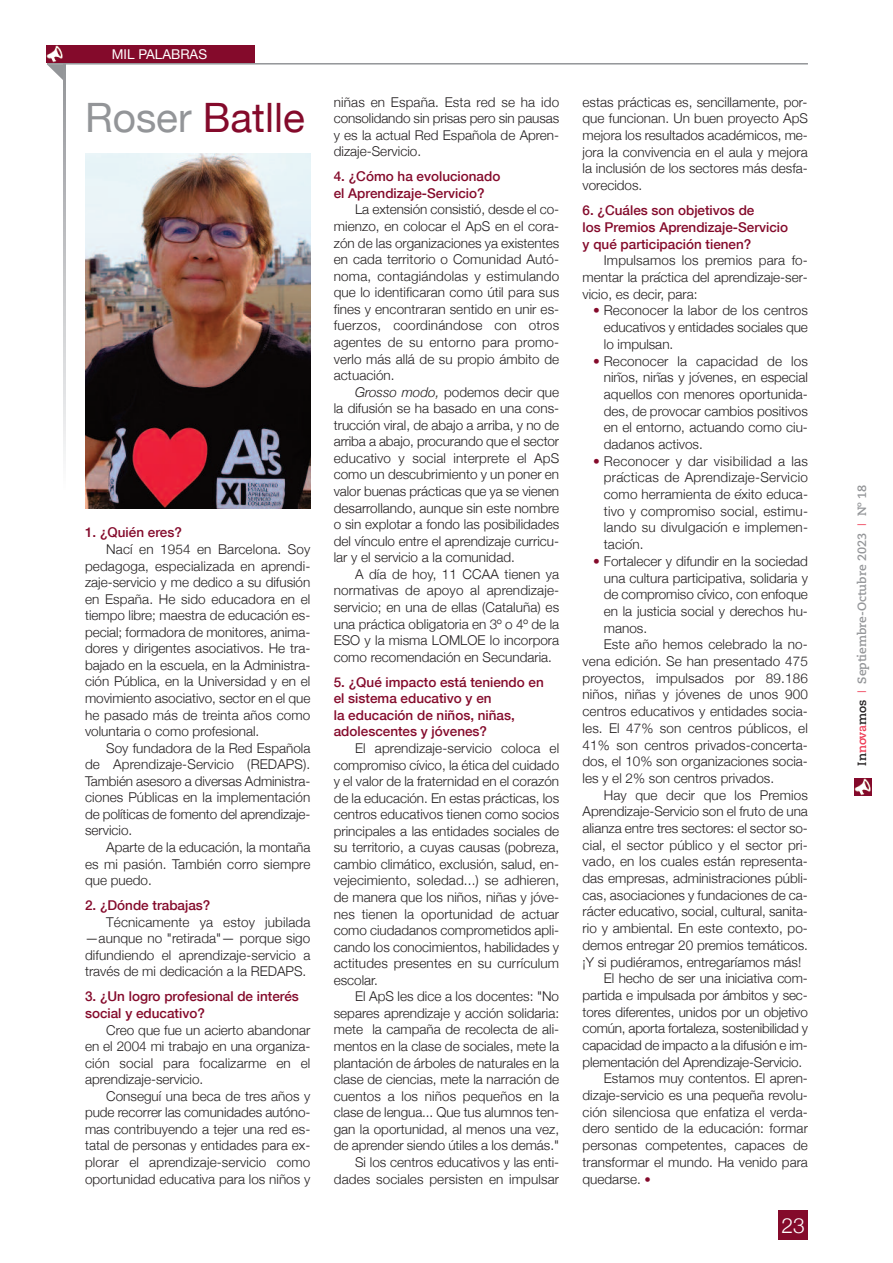
<style>
.page{position:relative;width:893px;height:1263px;background:#fff}
.page>*{position:absolute;margin:0;border:0;box-sizing:border-box;transform-origin:0 0}
.t1{font:40.5px "Helvetica Neue";color:#840a2b}
.t2{font:300 21px "Helvetica Neue";color:#fff}
.t3{font:300 13.5px/16.5px "Helvetica Neue";color:#231f20;text-align:justify}
.t4{font:500 13.5px/16.5px "Helvetica Neue";color:#840a2b}
.t5{font:13.5px "Helvetica Neue";color:#fff}
.t6{font:700 12px "Caecilia LT Std";color:#939598}
.s1{color:#939598}
.s2{font-style:italic}
.s3{color:#840a2b}
.s4{font-size:12.75px;color:#840a2b}
.s5{color:#231f20}
.s6{color:#ee3d56}
.s7{font-family:"Helvetica Neue";font-weight:300;color:#ee3d56}
</style>
<div class="page">
<div style="left:778px;top:1210px;width:30px;height:29px;background:#840a2b"></div>
<img style="left:855px;top:778px;width:17px;height:17px">
<img style="left:47px;top:46px;width:17px;height:17px">
<div style="left:64px;top:46px;width:191px;height:17px;background:#840a2b"></div>
<hr style="left:47px;top:63px;width:761px;height:2px;background:#939598">
<svg style="left:47px;top:64px;width:17px;height:17px"></svg>
<svg style="left:64px;top:65px;width:1px;height:392px"></svg>
<img style="left:85px;top:153px;width:225px;height:356px">
<p class="t5" style="left:112px;top:47px;width:97px">MIL PALABRAS</p>
<h1 class="t1" style="left:85px;top:94px;width:221px"><span class="s1">Roser</span> Batlle</h1>
<p class="t4" style="left:85px;top:524px;width:98px">1. ¿Quién eres?</p>
<p class="t3" style="left:85px;top:541px;width:227px;text-indent:21px">Nací en 1954 en Barcelona. Soy pedagoga, especializada en aprendi&shy;zaje-servicio y me dedico a su difusión en España. He sido educadora en el tiempo libre; maestra de educación es&shy;pecial; formadora de monitores, anima&shy;dores y dirigentes asociativos. He tra&shy;bajado en la escuela, en la Administra&shy;ción Pública, en la Universidad y en el movimiento asociativo, sector en el que he pasado más de treinta años como voluntaria o como profesional.</p>
<p class="t3" style="left:85px;top:739px;width:227px;text-indent:21px">Soy fundadora de la Red Española de Aprendizaje-Servicio (REDAPS).<br>También asesoro a diversas Administra&shy;ciones Públicas en la implementación de políticas de fomento del aprendizaje&shy;servicio.</p>
<p class="t3" style="left:85px;top:839px;width:227px;text-indent:21px">Aparte de la educación, la montaña es mi pasión. También corro siempre que puedo.</p>
<p class="t4" style="left:85px;top:897px;width:127px">2. ¿Dónde trabajas?</p>
<p class="t3" style="left:85px;top:913px;width:227px;text-indent:21px">Técnicamente ya estoy jubilada —aunque no "retirada"— porque sigo difundiendo el aprendizaje-servicio a través de mi dedicación a la REDAPS.</p>
<p class="t4" style="left:85px;top:988px;width:215px">3. ¿Un logro profesional de interés social y educativo?</p>
<p class="t3" style="left:85px;top:1021px;width:227px;text-indent:21px">Creo que fue un acierto abandonar en el 2004 mi trabajo en una organiza&shy;ción social para focalizarme en el aprendizaje-servicio.</p>
<p class="t3" style="left:85px;top:1087px;width:227px;text-indent:21px">Conseguí una beca de tres años y pude recorrer las comunidades autóno&shy;mas contribuyendo a tejer una red es&shy;tatal de personas y entidades para ex&shy;plorar el aprendizaje-servicio como oportunidad educativa para los niños y</p>
<p class="t3" style="left:334px;top:93px;width:227px">niñas en España. Esta red se ha ido consolidando sin prisas pero sin pausas y es la actual Red Española de Apren&shy;dizaje-Servicio.</p>
<p class="t4" style="left:334px;top:168px;width:168px">4. ¿Cómo ha evolucionado el Aprendizaje-Servicio?</p>
<p class="t3" style="left:334px;top:201px;width:227px;text-indent:21px">La extensión consistió, desde el co&shy;mienzo, en colocar el ApS en el cora&shy;zón de las organizaciones ya existentes en cada territorio o Comunidad Autó&shy;noma, contagiándolas y estimulando que lo identificaran como útil para sus fines y encontraran sentido en unir es&shy;fuerzos, coordinándose con otros agentes de su entorno para promo&shy;verlo más allá de su propio ámbito de actuación.</p>
<p class="t3" style="left:334px;top:383px;width:227px;text-indent:21px"><span class="s2">Grosso modo,</span> podemos decir que la difusión se ha basado en una cons&shy;trucción viral, de abajo a arriba, y no de arriba a abajo, procurando que el sector educativo y social interprete el ApS como un descubrimiento y un poner en valor buenas prácticas que ya se vienen desarrollando, aunque sin este nombre o sin explotar a fondo las posibilidades del vínculo entre el aprendizaje curricu&shy;lar y el servicio a la comunidad.</p>
<p class="t3" style="left:334px;top:565px;width:227px;text-indent:21px">A día de hoy, 11 CCAA tienen ya normativas de apoyo al aprendizaje&shy;servicio; en una de ellas (Cataluña) es una práctica obligatoria en 3º o 4º de la ESO y la misma LOMLOE lo incorpora como recomendación en Secundaria.</p>
<p class="t4" style="left:334px;top:673px;width:212px">5. ¿Qué impacto está teniendo en el sistema educativo y en<br>la educación de niños, niñas, adolescentes y jóvenes?</p>
<p class="t3" style="left:334px;top:740px;width:227px;text-indent:21px">El aprendizaje-servicio coloca el compromiso cívico, la ética del cuidado y el valor de la fraternidad en el corazón de la educación. En estas prácticas, los centros educativos tienen como socios principales a las entidades sociales de su territorio, a cuyas causas (pobreza, cambio climático, exclusión, salud, en&shy;vejecimiento, soledad...) se adhieren, de manera que los niños, niñas y jóve&shy;nes tienen la oportunidad de actuar como ciudadanos comprometidos apli&shy;cando los conocimientos, habilidades y actitudes presentes en su currículum escolar.</p>
<p class="t3" style="left:334px;top:988px;width:227px;text-align:right">El ApS les dice a los docentes: "No separes aprendizaje y acción solidaria: mete la campaña de recolecta de ali&shy;mentos en la clase de sociales, mete la plantación de árboles de naturales en la clase de ciencias, mete la narración de cuentos a los niños pequeños en la clase de lengua... Que tus alumnos ten&shy;gan la oportunidad, al menos una vez, de aprender siendo útiles a los demás." Si los centros educativos y las enti&shy;dades sociales persisten en impulsar</p>
<p class="t3" style="left:583px;top:93px;width:227px">estas prácticas es, sencillamente, por&shy;que funcionan. Un buen proyecto ApS mejora los resultados académicos, me&shy;jora la convivencia en el aula y mejora la inclusión de los sectores más desfa&shy;vorecidos.</p>
<p class="t4" style="left:583px;top:202px;width:207px">6. ¿Cuáles son objetivos de<br>los Premios Aprendizaje-Servicio y qué participación tienen?</p>
<p class="t3" style="left:583px;top:252px;width:227px;text-indent:21px">Impulsamos los premios para fo&shy;mentar la práctica del aprendizaje-ser&shy;vicio, es decir, para:</p>
<p class="t3" style="left:604px;top:302px;width:206px;text-indent:-11px"><span class="s3">•</span> Reconocer la labor de los centros educativos y entidades sociales que lo impulsan.</p>
<p class="t3" style="left:604px;top:352px;width:206px;text-indent:-11px"><span class="s3">•</span> Reconocer la capacidad de los niños, niñas y jóvenes, en especial aquellos con menores oportunida&shy;des, de provocar cambios positivos en el entorno, actuando como ciu&shy;dadanos activos.</p>
<p class="t3" style="left:604px;top:452px;width:206px;text-indent:-11px"><span class="s3">•</span> Reconocer y dar visibilidad a las prácticas de Aprendizaje-Servicio como herramienta de éxito educa&shy;tivo y compromiso social, estimu&shy;lando su divulgación e implemen&shy;tación.</p>
<p class="t3" style="left:593px;top:552px;width:216px"><span class="s3">•</span> Fortalecer y difundir en la sociedad</p>
<p class="t3" style="left:604px;top:569px;width:206px">una cultura participativa, solidaria y</p>
<p class="t3" style="left:604px;top:586px;width:206px">de compromiso civ́ ico, con enfoque</p>
<p class="t3" style="left:604px;top:603px;width:206px">en la justicia social y derechos hu-</p>
<p class="t3" style="left:604px;top:619px;width:45px">manos.</p>
<p class="t3" style="left:604px;top:636px;width:206px">Este año hemos celebrado la no-</p>
<p class="t3" style="left:583px;top:653px;width:227px">vena edición. Se han presentado 475</p>
<p class="t3" style="left:583px;top:669px;width:227px">proyectos, impulsados por 89.186</p>
<p class="t3" style="left:583px;top:686px;width:227px">niños, niñas y jóvenes de unos 900</p>
<p class="t3" style="left:583px;top:703px;width:227px">centros educativos y entidades socia-</p>
<p class="t3" style="left:583px;top:719px;width:227px">les. El 47% son centros públicos, el</p>
<p class="t3" style="left:583px;top:736px;width:227px">41% son centros privados-concerta-</p>
<p class="t3" style="left:583px;top:753px;width:227px">dos, el 10% son organizaciones socia-</p>
<p class="t3" style="left:583px;top:769px;width:193px">les y el 2% son centros privados.</p>
<p class="t3" style="left:604px;top:786px;width:206px">Hay que decir que los Premios</p>
<p class="t3" style="left:583px;top:803px;width:227px">Aprendizaje-Servicio son el fruto de una</p>
<p class="t3" style="left:583px;top:820px;width:227px">alianza entre tres sectores: el sector so-</p>
<p class="t3" style="left:583px;top:836px;width:227px">cial, el sector público y el sector pri-</p>
<p class="t3" style="left:583px;top:853px;width:227px">vado, en los cuales están representa-</p>
<p class="t3" style="left:583px;top:870px;width:227px">das empresas, administraciones públi-</p>
<p class="t3" style="left:583px;top:886px;width:227px">cas, asociaciones y fundaciones de ca-</p>
<p class="t3" style="left:583px;top:903px;width:227px">rácter educativo, social, cultural, sanita-</p>
<p class="t3" style="left:583px;top:920px;width:227px">rio y ambiental. En este contexto, po-</p>
<p class="t3" style="left:583px;top:936px;width:227px">demos entregar 20 premios temáticos.</p>
<p class="t3" style="left:583px;top:953px;width:220px">¡Y si pudiéramos, entregaríamos más!</p>
<p class="t3" style="left:604px;top:970px;width:205px">El hecho de ser una iniciativa com-</p>
<p class="t3" style="left:583px;top:986px;width:227px">partida e impulsada por ámbitos y sec-</p>
<p class="t3" style="left:583px;top:1003px;width:227px">tores diferentes, unidos por un objetivo</p>
<p class="t3" style="left:583px;top:1020px;width:227px">común, aporta fortaleza, sostenibilidad y</p>
<p class="t3" style="left:583px;top:1037px;width:227px">capacidad de impacto a la difusión e im-</p>
<p class="t3" style="left:583px;top:1053px;width:221px">plementación del Aprendizaje-Servicio.</p>
<p class="t3" style="left:604px;top:1070px;width:206px">Estamos muy contentos. El apren-</p>
<p class="t3" style="left:583px;top:1087px;width:227px">dizaje-servicio es una pequeña revolu-</p>
<p class="t3" style="left:583px;top:1103px;width:227px">ción silenciosa que enfatiza el verda-</p>
<p class="t3" style="left:583px;top:1120px;width:227px">dero sentido de la educación: formar</p>
<p class="t3" style="left:583px;top:1137px;width:227px">personas competentes, capaces de</p>
<p class="t3" style="left:583px;top:1153px;width:227px">transformar el mundo. Ha venido para</p>
<p class="t3" style="left:583px;top:1170px;width:70px">quedarse. <span class="s4">•</span></p>
<h2 class="t2" style="left:781px;top:1212px;width:25px">23</h2>
<p class="t6" style="left:857px;top:766px;width:283px;rotate:-90deg"><span class="s5">In</span><span class="s6">nova</span><span class="s5">mos</span> <span class="s7">I</span> Septiembre-Octubre 2023 <span class="s7">I</span> Nº 18</p>
</div>
